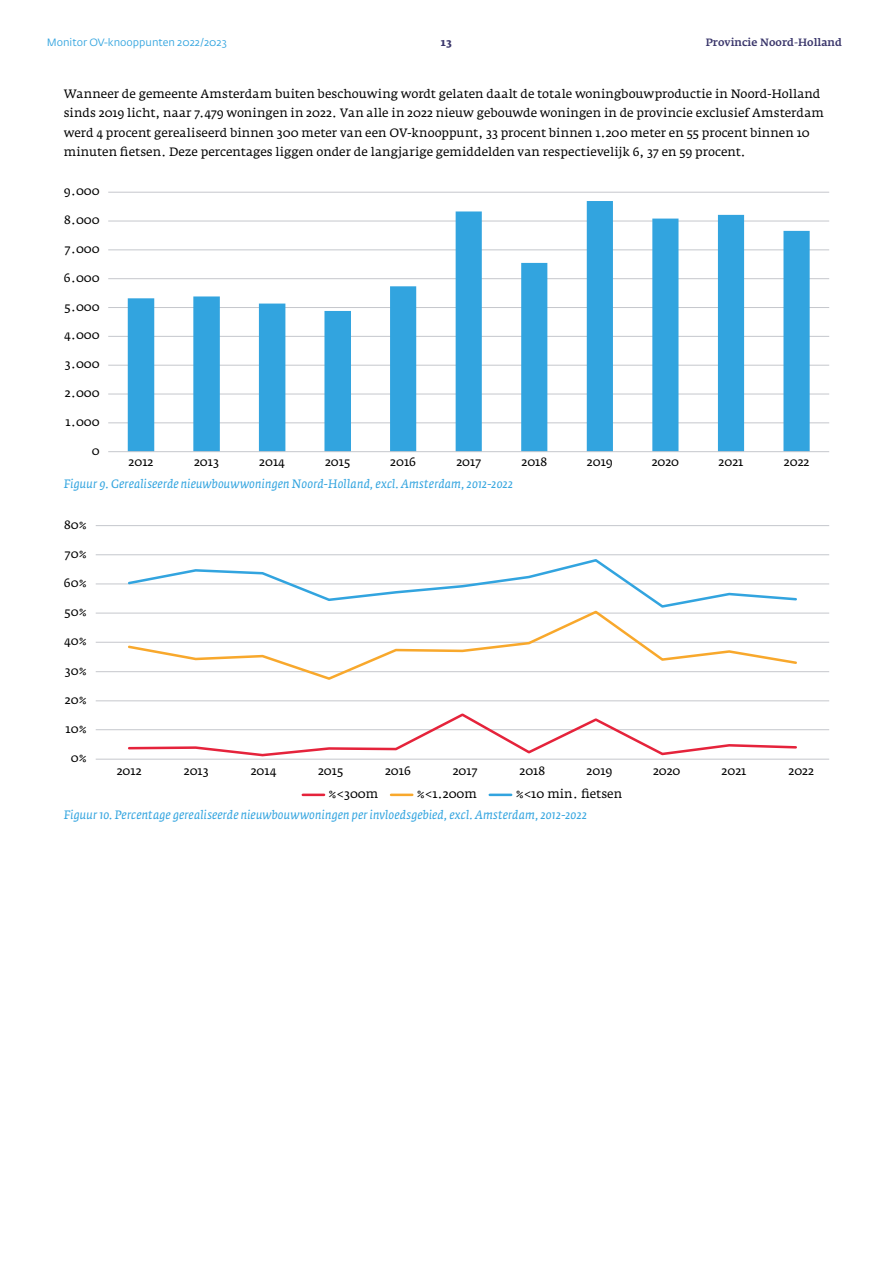
<style>
.page{position:relative;width:893px;height:1263px;background:#fff}
.page>*{position:absolute;margin:0;border:0;box-sizing:border-box;transform-origin:0 0}
.t1{font:12px/19.5px "Fedra Serif A Std";color:#000}
.t2{font:italic 12px "Fedra Serif A Std";letter-spacing:.015em;color:#32a4df}
.t3{font:10.5px "Fedra Sans Std";color:#32a4df}
.t4{font:500 10.5px "Fedra Serif A Std";color:#3a366b}
.t5{font:700 10.5px "Fedra Serif A Std";color:#3a366b}
</style>
<div class="page">
<hr style="left:96px;top:554px;width:733px;height:1px;background:#c5c7cc">
<hr style="left:96px;top:584px;width:733px;height:1px;background:#c5c7cc">
<hr style="left:96px;top:525px;width:733px;height:1px;background:#c5c7cc">
<hr style="left:96px;top:613px;width:733px;height:1px;background:#c5c7cc">
<hr style="left:96px;top:642px;width:733px;height:1px;background:#c5c7cc">
<hr style="left:96px;top:671px;width:733px;height:1px;background:#c5c7cc">
<hr style="left:96px;top:701px;width:733px;height:1px;background:#c5c7cc">
<hr style="left:96px;top:729px;width:733px;height:1px;background:#c5c7cc">
<hr style="left:96px;top:759px;width:733px;height:1px;background:#c5c7cc">
<svg style="left:127px;top:713px;width:671px;height:44px"></svg>
<svg style="left:126px;top:610px;width:673px;height:70px"></svg>
<svg style="left:126px;top:559px;width:672px;height:49px"></svg>
<hr style="left:303px;top:794px;width:21px;height:2px;background:#e5233b">
<hr style="left:391px;top:794px;width:21px;height:2px;background:#f8a82c">
<hr style="left:490px;top:794px;width:21px;height:2px;background:#32a4df">
<hr style="left:108px;top:192px;width:721px;height:1px;background:#c5c7cc">
<hr style="left:108px;top:221px;width:721px;height:1px;background:#c5c7cc">
<hr style="left:108px;top:250px;width:721px;height:1px;background:#c5c7cc">
<hr style="left:108px;top:278px;width:721px;height:1px;background:#c5c7cc">
<hr style="left:108px;top:307px;width:721px;height:1px;background:#c5c7cc">
<hr style="left:108px;top:336px;width:721px;height:1px;background:#c5c7cc">
<hr style="left:108px;top:365px;width:721px;height:1px;background:#c5c7cc">
<hr style="left:108px;top:394px;width:721px;height:1px;background:#c5c7cc">
<hr style="left:108px;top:423px;width:721px;height:1px;background:#c5c7cc">
<svg style="left:128px;top:201px;width:682px;height:250px"></svg>
<hr style="left:108px;top:451px;width:721px;height:1px;background:#c5c7cc">
<p class="t3" style="left:47px;top:36px;width:182px">Monitor OV-knooppunten 2022/2023</p>
<p class="t5" style="left:441px;top:36px;width:13px">13</p>
<p class="t4" style="left:706px;top:36px;width:138px">Provincie Noord-Holland</p>
<p class="t1" style="left:64px;top:84px;width:762px">Wanneer de gemeente Amsterdam buiten beschouwing wordt gelaten daalt de totale woningbouwproductie in Noord-Holland sinds 2019 licht, naar 7.479 woningen in 2022. Van alle in 2022 nieuw gebouwde woningen in de provincie exclusief Amsterdam werd 4 procent gerealiseerd binnen 300 meter van een OV-knooppunt, 33 procent binnen 1.200 meter en 55 procent binnen 10 minuten fietsen. Deze percentages liggen onder de langjarige gemiddelden van respectievelijk 6, 37 en 59 procent.</p>
<p class="t1" style="left:64px;top:181px;width:37px">9.000</p>
<p class="t1" style="left:64px;top:210px;width:37px">8.000</p>
<p class="t1" style="left:65px;top:239px;width:36px">7.000</p>
<p class="t1" style="left:64px;top:268px;width:37px">6.000</p>
<p class="t1" style="left:64px;top:297px;width:37px">5.000</p>
<p class="t1" style="left:64px;top:325px;width:37px">4.000</p>
<p class="t1" style="left:65px;top:354px;width:36px">3.000</p>
<p class="t1" style="left:65px;top:383px;width:36px">2.000</p>
<p class="t1" style="left:65px;top:412px;width:36px">1.000</p>
<p class="t1" style="left:92px;top:441px;width:9px">0</p>
<p class="t1" style="left:129px;top:452px;width:26px">2012</p>
<p class="t1" style="left:194px;top:452px;width:26px">2013</p>
<p class="t1" style="left:259px;top:452px;width:27px">2014</p>
<p class="t1" style="left:325px;top:452px;width:27px">2015</p>
<p class="t1" style="left:390px;top:452px;width:27px">2016</p>
<p class="t1" style="left:456px;top:452px;width:26px">2017</p>
<p class="t1" style="left:522px;top:452px;width:27px">2018</p>
<p class="t1" style="left:587px;top:452px;width:27px">2019</p>
<p class="t1" style="left:652px;top:452px;width:29px">2020</p>
<p class="t1" style="left:719px;top:452px;width:26px">2021</p>
<p class="t1" style="left:784px;top:452px;width:27px">2022</p>
<p class="t2" style="left:64px;top:476px;width:451px">Figuur 9. Gerealiseerde nieuwbouwwoningen Noord-Holland, excl. Amsterdam, 2012-2022</p>
<p class="t1" style="left:64px;top:515px;width:25px">80%</p>
<p class="t1" style="left:65px;top:544px;width:24px">70%</p>
<p class="t1" style="left:64px;top:573px;width:25px">60%</p>
<p class="t1" style="left:64px;top:602px;width:24px">50%</p>
<p class="t1" style="left:64px;top:631px;width:25px">40%</p>
<p class="t1" style="left:65px;top:661px;width:24px">30%</p>
<p class="t1" style="left:65px;top:690px;width:24px">20%</p>
<p class="t1" style="left:65px;top:719px;width:23px">10%</p>
<p class="t1" style="left:71px;top:748px;width:18px">0%</p>
<p class="t1" style="left:117px;top:761px;width:26px">2012</p>
<p class="t1" style="left:184px;top:761px;width:26px">2013</p>
<p class="t1" style="left:251px;top:761px;width:27px">2014</p>
<p class="t1" style="left:318px;top:761px;width:27px">2015</p>
<p class="t1" style="left:385px;top:761px;width:27px">2016</p>
<p class="t1" style="left:453px;top:761px;width:26px">2017</p>
<p class="t1" style="left:520px;top:761px;width:27px">2018</p>
<p class="t1" style="left:587px;top:761px;width:27px">2019</p>
<p class="t1" style="left:653px;top:761px;width:29px">2020</p>
<p class="t1" style="left:722px;top:761px;width:26px">2021</p>
<p class="t1" style="left:788px;top:761px;width:27px">2022</p>
<p class="t1" style="left:328px;top:784px;width:51px">%&lt;300m</p>
<p class="t1" style="left:417px;top:784px;width:62px">%&lt;1.200m</p>
<p class="t1" style="left:515px;top:784px;width:108px">%&lt;10 min. fietsen</p>
<p class="t2" style="left:64px;top:808px;width:525px">Figuur 10. Percentage gerealiseerde nieuwbouwwoningen per invloedsgebied, excl. Amsterdam, 2012-2022</p>
</div>
